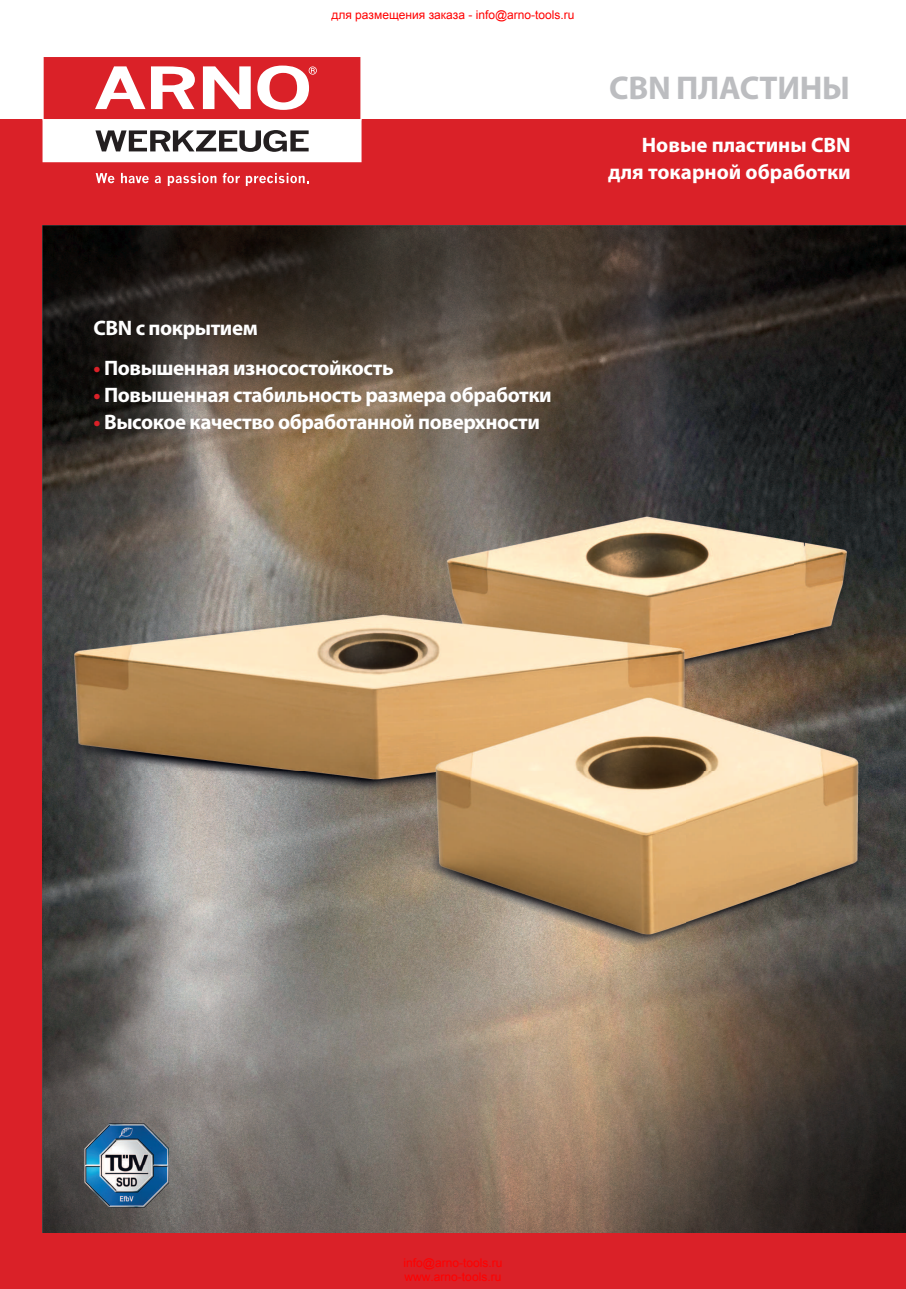
<style>
.page{position:relative;width:906px;height:1289px;background:#fff}
.page>*{position:absolute;margin:0;border:0;box-sizing:border-box;transform-origin:0 0}
.t1{font:700 33px "Myriad Pro";letter-spacing:-.01em;color:#bcbdc0}
.t2{font:700 21px "Myriad Pro";letter-spacing:-.02em;color:#fff}
.t3{font:700 21px/27px "Myriad Pro";color:#fff;text-align:right}
.t4{font:12px/14.4px "Arial";color:#f00}
.s1{color:#da2128}
</style>
<div class="page">
<div style="left:0;top:119px;width:906px;height:1169px;background:#da2128"></div>
<img style="left:43px;top:225px;width:863px;height:1008px">
<img style="left:42px;top:428px;width:860px;height:540px">
<img style="left:100px;top:428px;width:439px;height:5px">
<svg style="left:43px;top:57px;width:318px;height:105px;background:#df8c90"></svg>
<svg style="left:96px;top:173px;width:18px;height:10px"></svg>
<svg style="left:121px;top:173px;width:28px;height:10px"></svg>
<svg style="left:155px;top:176px;width:6px;height:7px"></svg>
<svg style="left:168px;top:173px;width:48px;height:13px"></svg>
<svg style="left:223px;top:173px;width:17px;height:10px"></svg>
<svg style="left:246px;top:173px;width:63px;height:13px"></svg>
<img style="left:84px;top:1123px;width:85px;height:84px">
<p class="t4" style="left:331px;top:7px;width:245px">для размещения заказа - info@arno-tools.ru</p>
<h1 class="t1" style="left:609px;top:76px;width:243px">CBN ПЛАСТИНЫ</h1>
<p class="t3" style="left:608px;top:133px;width:244px">Новые пластины CBN для токарной обработки</p>
<p class="t2" style="left:94px;top:320px;width:166px">CBN с покрытием</p>
<p class="t2" style="left:94px;top:359px;width:302px"><span class="s1">•</span> Повышенная износостойкость</p>
<p class="t2" style="left:94px;top:386px;width:459px"><span class="s1">•</span> Повышенная стабильность размера обработки</p>
<p class="t2" style="left:94px;top:413px;width:448px"><span class="s1">•</span> Высокое качество обработанной поверхности</p>
<p class="t4" style="left:403px;top:1256px;width:100px">info@arno-tools.ru www.arno-tools.ru</p>
</div>
